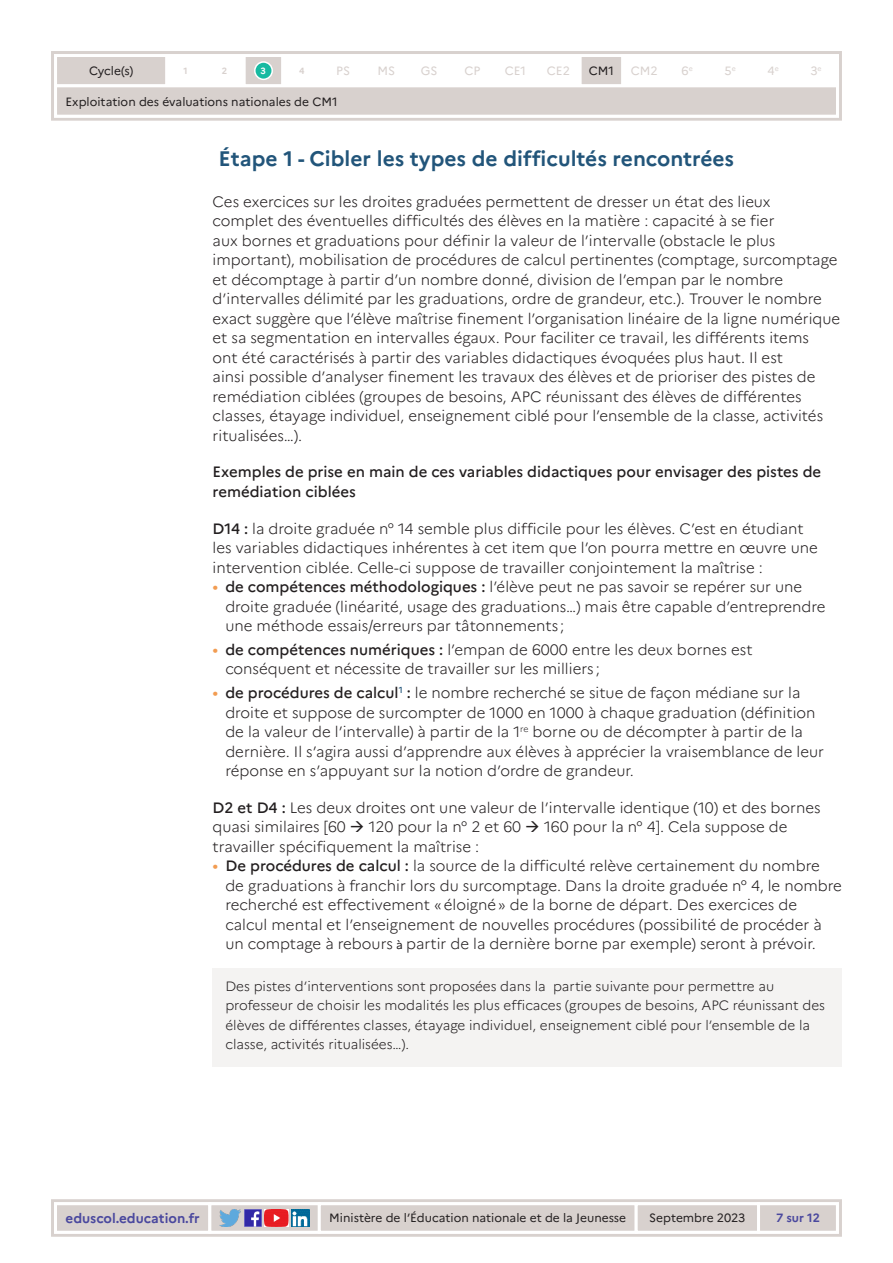
<style>
.page{position:relative;width:893px;height:1263px;background:#fff}
.page>*{position:absolute;margin:0;border:0;box-sizing:border-box;transform-origin:0 0}
._02_titre_1{font:700 21px "Marianne";color:#22557a}
.Texte_courant{font:300 15px/19.5px "Marianne";color:#231f20}
.Texte_courant-2{font:500 15px/19.5px "Marianne";color:#231f20}
._08_txt_encadré{font:300 13.5px/19.5px "Marianne";color:#231f20}
.t1{font:700 13.5px "Marianne";color:#4a489e}
.t2{font:12px "Marianne";color:#231f20}
.t3{font:12px "Marianne";color:#d8d1ce}
.t4{font:700 12px "Marianne";color:#4a489e}
.t5{font:700 9px "Marianne";color:#d8d1ce}
.t6{font:700 9px "Marianne";color:#fff}
.t7{font:7.05px "Marianne";color:#d8d1ce}
.s1{font-weight:500}
.s2{font-weight:400;font-size:16.5px;color:#f29c52}
.s3{font-weight:400;font-size:12px}
</style>
<div class="page">
<div style="left:51px;top:1199px;width:791px;height:38px;border:3px solid #d8d1ce"></div>
<svg style="left:52px;top:1201px;width:788px;height:34px"></svg>
<div style="left:51px;top:51px;width:791px;height:70px;border:3px solid #d8d1ce"></div>
<svg style="left:53px;top:53px;width:787px;height:66px"></svg>
<div style="left:213px;top:968px;width:629px;height:98px;background:#f4f3f2"></div>
<p class="t2" style="left:89px;top:64px;width:46px">Cycle(s)</p>
<p class="t5" style="left:184px;top:65px;width:6px">1</p>
<p class="t3" style="left:336px;top:64px;width:15px">PS</p>
<p class="t3" style="left:377px;top:64px;width:19px">MS</p>
<p class="t3" style="left:421px;top:64px;width:18px">GS</p>
<p class="t3" style="left:464px;top:64px;width:17px">CP</p>
<p class="t3" style="left:505px;top:64px;width:23px">CE1</p>
<p class="t2" style="left:589px;top:64px;width:27px">CM1</p>
<p class="t3" style="left:725px;top:64px;width:9px">5</p>
<p class="t3" style="left:681px;top:64px;width:13px">6<sup>e</sup></p>
<p class="t3" style="left:810px;top:64px;width:13px">3<sup>e</sup></p>
<p class="t3" style="left:547px;top:64px;width:25px">CE2</p>
<p class="t7" style="left:775px;top:64px;width:6px">e</p>
<p class="t3" style="left:631px;top:64px;width:28px">CM2</p>
<p class="t7" style="left:732px;top:64px;width:6px">e</p>
<p class="t3" style="left:767px;top:64px;width:9px">4</p>
<p class="t5" style="left:222px;top:65px;width:7px">2</p>
<p class="t6" style="left:260px;top:65px;width:7px">3</p>
<p class="t5" style="left:299px;top:65px;width:7px">4</p>
<p class="t2" style="left:66px;top:94px;width:274px">Exploitation des évaluations nationales de CM1</p>
<p class="_02_titre_1" style="left:219px;top:146px;width:517px">Étape 1 - Cibler les types de difficultés rencontrées</p>
<p class="Texte_courant" style="left:213px;top:192px;width:629px">Ces exercices sur les droites graduées permettent de dresser un état des lieux<br>complet des éventuelles difficultés des élèves en la matière : capacité à se fier<br>aux bornes et graduations pour définir la valeur de l’intervalle (obstacle le plus important), mobilisation de procédures de calcul pertinentes (comptage, surcomptage et décomptage à partir d’un nombre donné, division de l’empan par le nombre d’intervalles délimité par les graduations, ordre de grandeur, etc.). Trouver le nombre exact suggère que l’élève maîtrise finement l’organisation linéaire de la ligne numérique et sa segmentation en intervalles égaux. Pour faciliter ce travail, les différents items<br>ont été caractérisés à partir des variables didactiques évoquées plus haut. Il est<br>ainsi possible d’analyser finement les travaux des élèves et de prioriser des pistes de remédiation ciblées (groupes de besoins, APC réunissant des élèves de différentes classes, étayage individuel, enseignement ciblé pour l’ensemble de la classe, activités ritualisées…).</p>
<p class="Texte_courant-2" style="left:213px;top:462px;width:610px">Exemples de prise en main de ces variables didactiques pour envisager des pistes de remédiation ciblées</p>
<p class="Texte_courant" style="left:213px;top:518px;width:607px"><span class="s1">D14 :</span> la droite graduée n° 14 semble plus difficile pour les élèves. C’est en étudiant les variables didactiques inhérentes à cet item que l’on pourra mettre en œuvre une intervention ciblée. Celle-ci suppose de travailler conjointement la maîtrise :</p>
<p class="Texte_courant" style="left:225px;top:577px;width:602px;text-indent:-13px"><span class="s2">•</span> <span class="s1">de compétences méthodologiques :</span> l’élève peut ne pas savoir se repérer sur une droite graduée (linéarité, usage des graduations…) mais être capable d’entreprendre une méthode essais/erreurs par tâtonnements ;</p>
<p class="Texte_courant" style="left:225px;top:640px;width:529px;text-indent:-13px"><span class="s2">•</span> <span class="s1">de compétences numériques :</span> l’empan de 6000 entre les deux bornes est conséquent et nécessite de travailler sur les milliers ;</p>
<p class="Texte_courant" style="left:225px;top:683px;width:600px;text-indent:-13px"><span class="s2">•</span> <span class="s1">de procédures de calcul</span><sup>1</sup> <span class="s1">:</span> le nombre recherché se situe de façon médiane sur la droite et suppose de surcompter de 1000 en 1000 à chaque graduation (définition de la valeur de l’intervalle) à partir de la 1<sup>re</sup> borne ou de décompter à partir de la dernière. Il s’agira aussi d’apprendre aux élèves à apprécier la vraisemblance de leur réponse en s’appuyant sur la notion d’ordre de grandeur.</p>
<p class="Texte_courant" style="left:213px;top:797px;width:610px"><span class="s1">D2 et D4 :</span> Les deux droites ont une valeur de l’intervalle identique (10) et des bornes quasi similaires [60 → 120 pour la n° 2 et 60 → 160 pour la n° 4]. Cela suppose de travailler spécifiquement la maîtrise :</p>
<p class="Texte_courant" style="left:225px;top:856px;width:618px;text-indent:-13px"><span class="s2">•</span> <span class="s1">De procédures de calcul :</span> la source de la difficulté relève certainement du nombre de graduations à franchir lors du surcomptage. Dans la droite graduée n° 4, le nombre recherché est effectivement «éloigné» de la borne de départ. Des exercices de calcul mental et l’enseignement de nouvelles procédures (possibilité de procéder à un comptage à rebours <span class="s3">à</span> partir de la dernière borne par exemple) seront à prévoir.</p>
<p class="_08_txt_encadré" style="left:225px;top:976px;width:601px">Des pistes d’interventions sont proposées dans la partie suivante pour permettre au professeur de choisir les modalités les plus efficaces (groupes de besoins, APC réunissant des élèves de différentes classes, étayage individuel, enseignement ciblé pour l’ensemble de la classe, activités ritualisées…).</p>
<p class="t1" style="left:66px;top:1210px;width:136px">eduscol.education.fr</p>
<p class="t2" style="left:329px;top:1211px;width:298px">Ministère de l’Éducation nationale et de la Jeunesse</p>
<p class="t2" style="left:649px;top:1211px;width:98px">Septembre 2023</p>
<p class="t4" style="left:776px;top:1211px;width:45px">7 sur 12</p>
</div>
